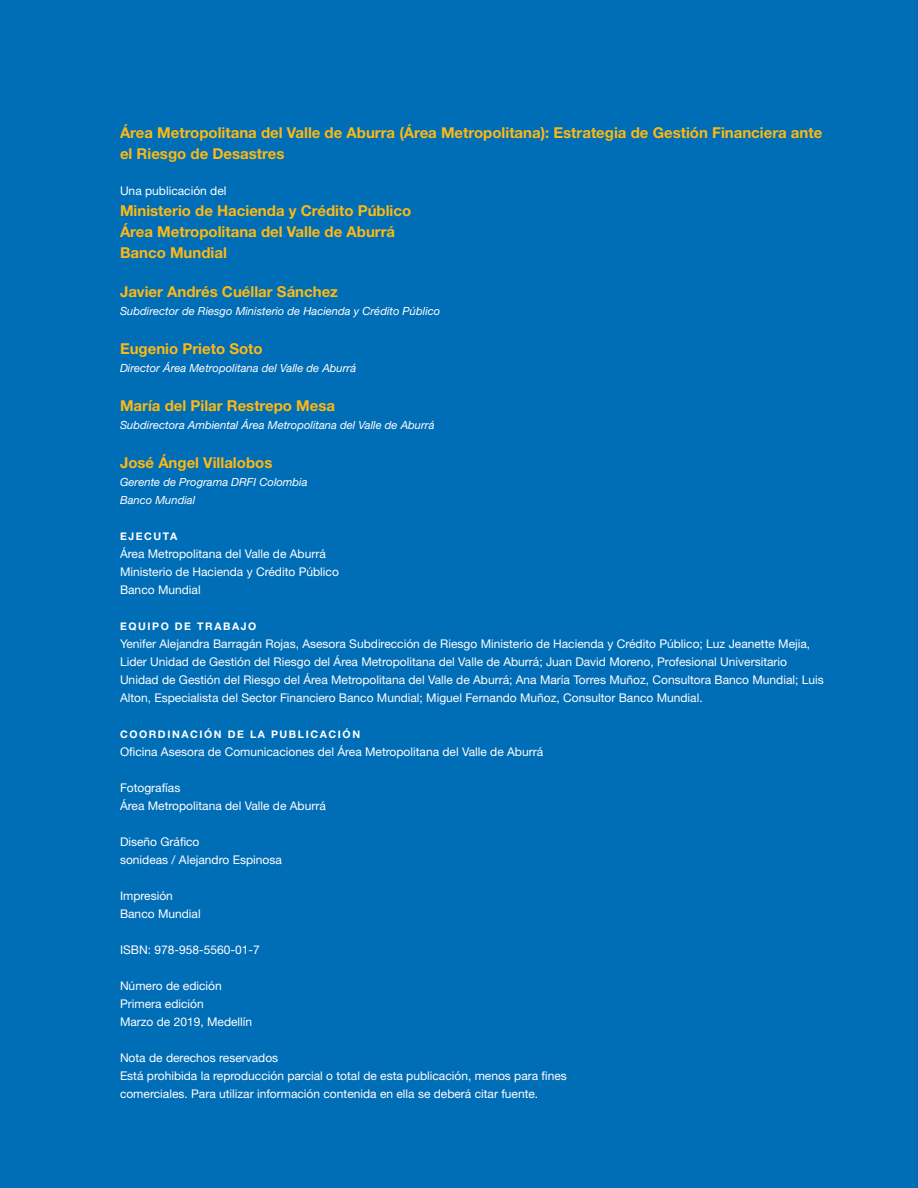
<style>
.page{position:relative;width:918px;height:1188px;background:#006db7}
.page>*{position:absolute;margin:0;border:0;box-sizing:border-box;transform-origin:0 0}
.t1{font:700 15px/21px "Helvetica Neue LT Std";color:#fdb913}
.t2{font:12px/18px "Helvetica Neue LT Std";color:#fff}
.t3{font:italic 11.25px/18px "Helvetica Neue LT Std";color:#fff}
.t4{font:700 10.5px "Helvetica Neue LT Std";letter-spacing:.15em;color:#fff}
</style>
<div class="page">
<p class="t1" style="left:120px;top:122px;width:704px">Área Metropolitana del Valle de Aburra (Área Metropolitana): Estrategia de Gestión Financiera ante el Riesgo de Desastres</p>
<p class="t2" style="left:120px;top:182px;width:108px">Una publicación del</p>
<p class="t1" style="left:120px;top:200px;width:293px">Ministerio de Hacienda y Crédito Público<br>Área Metropolitana del Valle de Aburrá<br>Banco Mundial</p>
<p class="t1" style="left:120px;top:281px;width:220px">Javier Andrés Cuéllar Sánchez</p>
<p class="t3" style="left:120px;top:302px;width:322px">Subdirector de Riesgo Ministerio de Hacienda y Crédito Público</p>
<p class="t1" style="left:120px;top:338px;width:144px">Eugenio Prieto Soto</p>
<p class="t3" style="left:120px;top:359px;width:238px">Director Área Metropolitana del Valle de Aburrá</p>
<p class="t1" style="left:120px;top:395px;width:217px">María del Pilar Restrepo Mesa</p>
<p class="t3" style="left:120px;top:416px;width:316px">Subdirectora Ambiental Área Metropolitana del Valle de Aburrá</p>
<p class="t1" style="left:120px;top:452px;width:154px">José Ángel Villalobos</p>
<p class="t3" style="left:120px;top:473px;width:189px">Gerente de Programa DRFI Colombia<br>Banco Mundial</p>
<p class="t4" style="left:120px;top:530px;width:59px">EJECUTA</p>
<p class="t2" style="left:120px;top:545px;width:220px">Área Metropolitana del Valle de Aburrá<br>Ministerio de Hacienda y Crédito Público<br>Banco Mundial</p>
<p class="t4" style="left:120px;top:620px;width:138px">EQUIPO DE TRABAJO</p>
<p class="t2" style="left:120px;top:635px;width:705px">Yenifer Alejandra Barragán Rojas, Asesora Subdirección de Riesgo Ministerio de Hacienda y Crédito Público; Luz Jeanette Mejia, Lider Unidad de Gestión del Riesgo del Área Metropolitana del Valle de Aburrá; Juan David Moreno, Profesional Universitario Unidad de Gestión del Riesgo del Área Metropolitana del Valle de Aburrá; Ana María Torres Muñoz, Consultora Banco Mundial; Luis Alton, Especialista del Sector Financiero Banco Mundial; Miguel Fernando Muñoz, Consultor Banco Mundial.</p>
<p class="t4" style="left:120px;top:728px;width:242px">COORDINACIÓN DE LA PUBLICACIÓN</p>
<p class="t2" style="left:120px;top:743px;width:425px">Oficina Asesora de Comunicaciones del Área Metropolitana del Valle de Aburrá</p>
<p class="t2" style="left:120px;top:779px;width:207px">Fotografías<br>Área Metropolitana del Valle de Aburrá</p>
<p class="t2" style="left:120px;top:833px;width:163px">Diseño Gráfico<br>sonideas / Alejandro Espinosa</p>
<p class="t2" style="left:120px;top:887px;width:82px">Impresión<br>Banco Mundial</p>
<p class="t2" style="left:120px;top:941px;width:141px">ISBN: 978-958-5560-01-7</p>
<p class="t2" style="left:120px;top:977px;width:134px">Número de edición<br>Primera edición<br>Marzo de 2019, Medellín</p>
<p class="t2" style="left:120px;top:1049px;width:448px">Nota de derechos reservados<br>Está prohibida la reproducción parcial o total de esta publicación, menos para fines comerciales. Para utilizar información contenida en ella se deberá citar fuente.</p>
</div>
